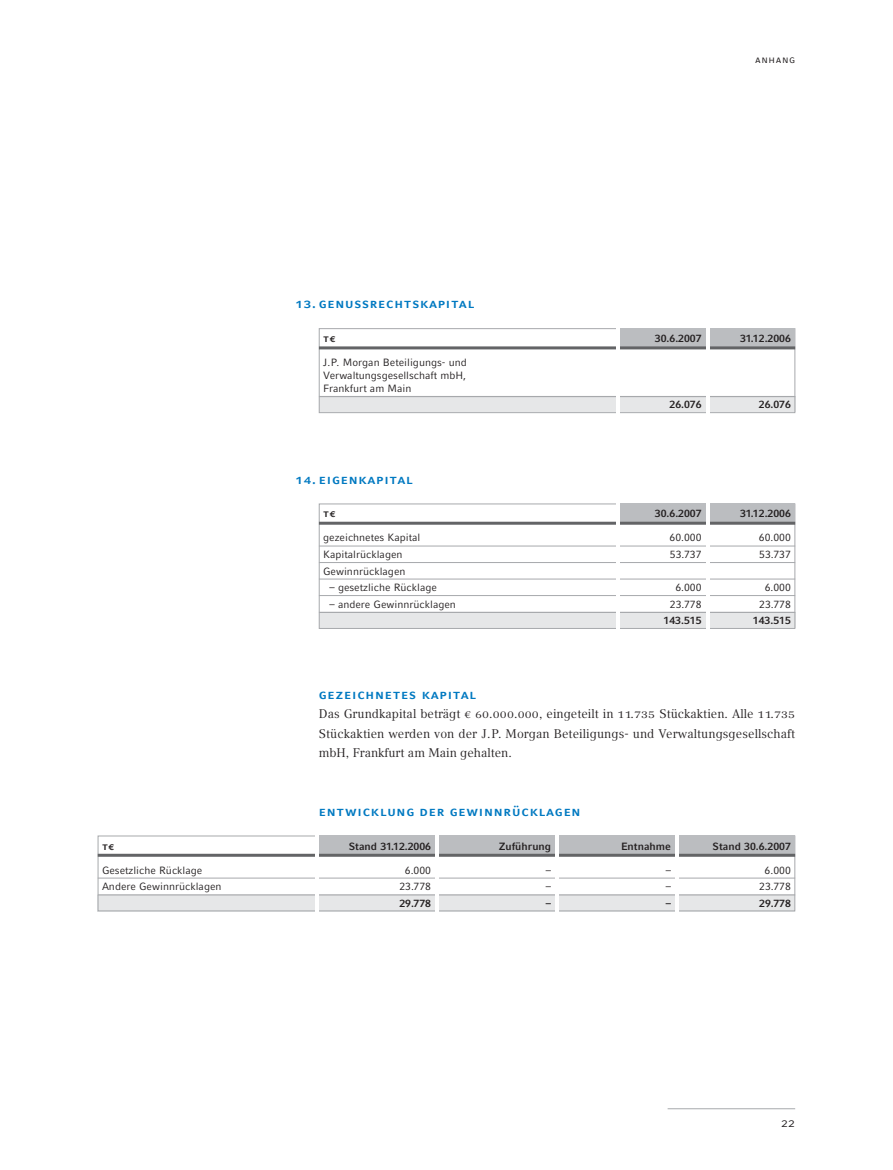
<style>
.page{position:relative;width:893px;height:1170px;background:#fff}
.page>*{position:absolute;margin:0;border:0;box-sizing:border-box;transform-origin:0 0}
.t1{font:13.5px "Compatil Fact LT Bold SC";letter-spacing:.055em;color:#0079c1}
.t2{font:12.45px/19.5px "Compatil Text LT";color:#231f20;text-align:justify}
.t3{font:12.45px "Compatil Fact LT Regular SC";color:#231f20}
.t4{font:10.5px/12.8px "Compatil Fact LT";color:#231f20;text-align:justify}
.t5{font:700 10.5px "Compatil Fact LT";color:#231f20}
.t6{font:10.5px "Compatil Fact LT Regular SC";letter-spacing:.055em;color:#231f20}
.t7{font:10.5px "Compatil Fact LT Bold SC";color:#231f20}
.s1{font-family:"Compatil Fact LT Alt Two Bold SC"}
.s2{font-family:"Compatil Text LT Alt Two Reg SC"}
.s3{font-family:"Compatil Text LT Alt Reg SC"}
</style>
<div class="page">
<div style="left:98px;top:894px;width:697px;height:17px;background:#e6e7e8"></div>
<div style="left:98px;top:835px;width:697px;height:76px;border:1px solid #a7a9ac"></div>
<div style="left:319px;top:612px;width:476px;height:16px;background:#e6e7e8"></div>
<div style="left:319px;top:503px;width:476px;height:125px;border:1px solid #a7a9ac"></div>
<div style="left:319px;top:396px;width:476px;height:16px;background:#e6e7e8"></div>
<div style="left:319px;top:328px;width:476px;height:85px;border:1px solid #a7a9ac"></div>
<div style="left:617px;top:328px;width:178px;height:20px;background:#bbbdc0"></div>
<hr style="left:319px;top:346px;width:476px;height:3px;background:#636466">
<hr style="left:319px;top:396px;width:476px;height:1px;background:#a7a9ac">
<hr style="left:617px;top:325px;width:3px;height:93px;background:#fff">
<hr style="left:706px;top:325px;width:3px;height:90px;background:#fff">
<div style="left:617px;top:503px;width:178px;height:19px;background:#bbbdc0"></div>
<hr style="left:319px;top:521px;width:476px;height:3px;background:#636466">
<hr style="left:319px;top:545px;width:476px;height:1px;background:#a7a9ac">
<hr style="left:319px;top:562px;width:476px;height:1px;background:#a7a9ac">
<hr style="left:319px;top:578px;width:476px;height:1px;background:#a7a9ac">
<hr style="left:319px;top:595px;width:476px;height:1px;background:#a7a9ac">
<hr style="left:319px;top:611px;width:476px;height:2px;background:#a7a9ac">
<hr style="left:617px;top:500px;width:3px;height:139px;background:#fff">
<hr style="left:706px;top:500px;width:3px;height:139px;background:#fff">
<div style="left:315px;top:835px;width:480px;height:19px;background:#bbbdc0"></div>
<hr style="left:98px;top:853px;width:697px;height:3px;background:#636466">
<hr style="left:98px;top:877px;width:697px;height:1px;background:#a7a9ac">
<hr style="left:98px;top:894px;width:697px;height:1px;background:#a7a9ac">
<hr style="left:315px;top:832px;width:4px;height:82px;background:#fff">
<hr style="left:435px;top:832px;width:4px;height:81px;background:#fff">
<hr style="left:555px;top:832px;width:4px;height:82px;background:#fff">
<hr style="left:675px;top:832px;width:4px;height:81px;background:#fff">
<hr style="left:668px;top:1108px;width:127px;height:1px;background:#a7a9ac">
<p class="t1" style="left:296px;top:296px;width:180px">13. genussrechtskapital</p>
<p class="t6" style="left:755px;top:53px;width:41px">anhang</p>
<p class="t7" style="left:323px;top:332px;width:14px">t<span class="s1">€</span></p>
<p class="t5" style="left:655px;top:334px;width:48px">30.6.2007</p>
<p class="t5" style="left:740px;top:334px;width:52px">31.12.2006</p>
<p class="t4" style="left:323px;top:357px;width:145px">J.P. Morgan Beteiligungs- und Verwaltungsgesellschaft mbH, Frankfurt am Main</p>
<p class="t5" style="left:669px;top:400px;width:34px">26.076</p>
<p class="t5" style="left:759px;top:400px;width:34px">26.076</p>
<p class="t1" style="left:296px;top:471px;width:119px">14. eigenkapital</p>
<p class="t7" style="left:323px;top:507px;width:14px">t<span class="s1">€</span></p>
<p class="t5" style="left:655px;top:510px;width:48px">30.6.2007</p>
<p class="t5" style="left:740px;top:510px;width:52px">31.12.2006</p>
<p class="t4" style="left:323px;top:532px;width:99px">gezeichnetes Kapital</p>
<p class="t4" style="left:669px;top:532px;width:34px">60.000</p>
<p class="t4" style="left:759px;top:532px;width:34px">60.000</p>
<p class="t4" style="left:323px;top:549px;width:81px">Kapitalrücklagen</p>
<p class="t4" style="left:670px;top:549px;width:33px">53.737</p>
<p class="t4" style="left:759px;top:549px;width:33px">53.737</p>
<p class="t4" style="left:323px;top:565px;width:84px">Gewinnrücklagen</p>
<p class="t4" style="left:330px;top:582px;width:109px">– gesetzliche Rücklage</p>
<p class="t4" style="left:675px;top:582px;width:28px">6.000</p>
<p class="t4" style="left:765px;top:582px;width:28px">6.000</p>
<p class="t4" style="left:330px;top:598px;width:128px">– andere Gewinnrücklagen</p>
<p class="t4" style="left:670px;top:598px;width:33px">23.778</p>
<p class="t4" style="left:759px;top:598px;width:33px">23.778</p>
<p class="t5" style="left:664px;top:616px;width:39px">143.515</p>
<p class="t5" style="left:753px;top:616px;width:39px">143.515</p>
<p class="t1" style="left:319px;top:686px;width:159px">gezeichnetes kapital</p>
<p class="t2" style="left:319px;top:705px;width:478px">Das Grundkapital beträgt <span class="s2">€</span> <span class="s3">60.000.000</span>, eingeteilt in <span class="s3">11.735</span> Stückaktien. Alle <span class="s3">11.735<br></span>Stückaktien werden von der J.P. Morgan Beteiligungs- und Verwaltungsgesellschaft mbH, Frankfurt am Main gehalten.</p>
<p class="t1" style="left:319px;top:803px;width:263px">entwicklung der gewinnrücklagen</p>
<p class="t7" style="left:102px;top:839px;width:14px">t<span class="s1">€</span></p>
<p class="t5" style="left:349px;top:841px;width:84px">Stand 31.12.2006</p>
<p class="t5" style="left:499px;top:841px;width:54px">Zuführung</p>
<p class="t5" style="left:621px;top:841px;width:51px">Entnahme</p>
<p class="t5" style="left:712px;top:841px;width:80px">Stand 30.6.2007</p>
<p class="t4" style="left:102px;top:864px;width:102px">Gesetzliche Rücklage</p>
<p class="t4" style="left:405px;top:864px;width:28px">6.000</p>
<p class="t4" style="left:546px;top:864px;width:7px">–</p>
<p class="t4" style="left:666px;top:864px;width:7px">–</p>
<p class="t4" style="left:765px;top:864px;width:28px">6.000</p>
<p class="t4" style="left:102px;top:881px;width:121px">Andere Gewinnrücklagen</p>
<p class="t4" style="left:399px;top:881px;width:33px">23.778</p>
<p class="t4" style="left:546px;top:881px;width:7px">–</p>
<p class="t4" style="left:666px;top:881px;width:7px">–</p>
<p class="t4" style="left:759px;top:881px;width:33px">23.778</p>
<p class="t5" style="left:399px;top:898px;width:33px">29.778</p>
<p class="t5" style="left:546px;top:898px;width:7px">–</p>
<p class="t5" style="left:666px;top:898px;width:7px">–</p>
<p class="t5" style="left:759px;top:898px;width:33px">29.778</p>
<p class="t3" style="left:781px;top:1114px;width:16px">22</p>
</div>
